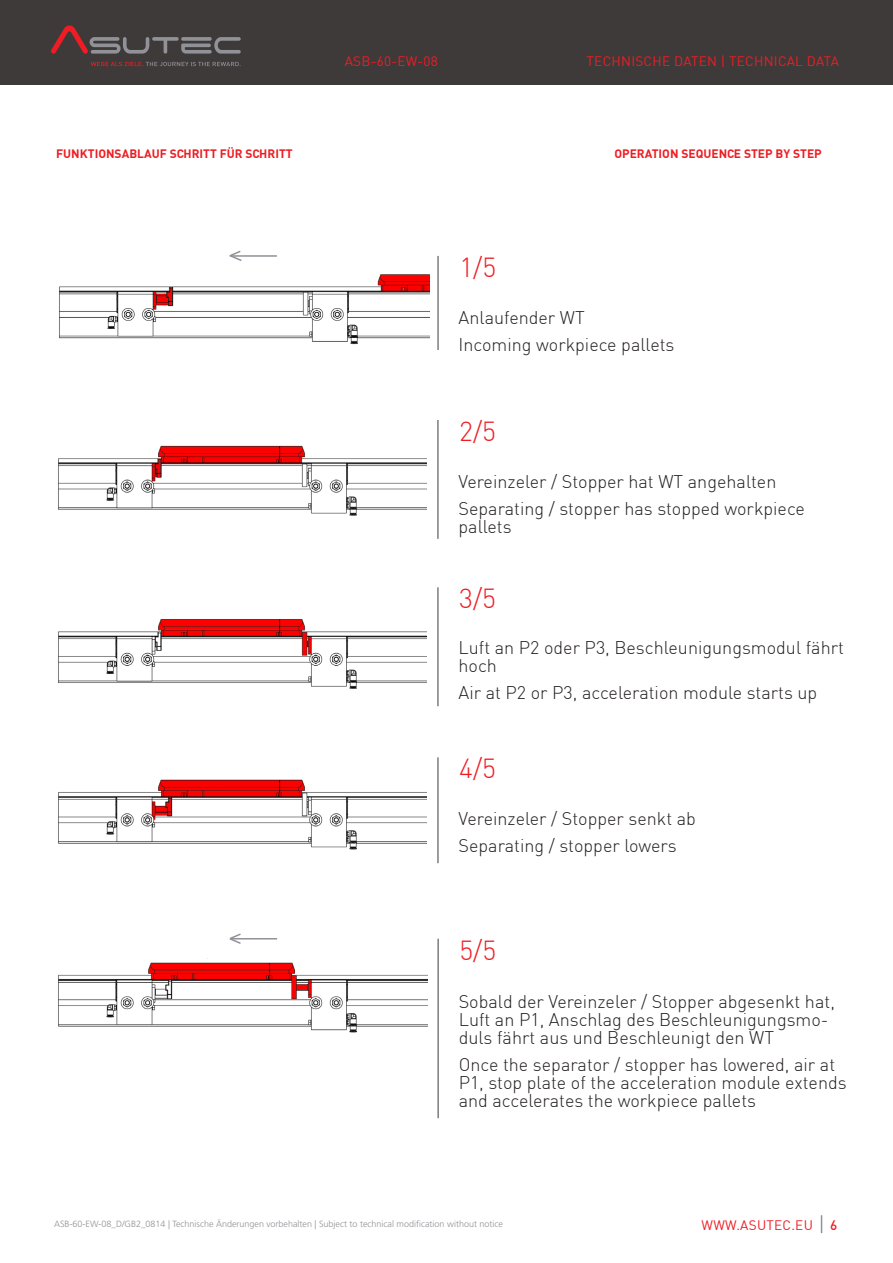
<style>
.page{position:relative;width:893px;height:1263px;background:#fff}
.page>*{position:absolute;margin:0;border:0;box-sizing:border-box;transform-origin:0 0}
.t1{font:300 27px "DIN";color:#ee1d23}
.t2{font:300 18px/18px "DIN";color:#231f20}
.t3{font:13.5px "DIN";letter-spacing:.02em;color:#ee1d23}
.t4{font:500 13.5px "DIN";color:#ee1d23}
.t5{font:700 12px "DIN";color:#ee1d23}
.t6{font:300 9px "Frutiger LT";color:#919297}
</style>
<div class="page">
<div style="left:0;top:0;width:893px;height:85px;background:#3f3a3a"></div>
<svg style="left:51px;top:26px;width:190px;height:28px"></svg>
<svg style="left:91px;top:62px;width:149px;height:4px"></svg>
<svg style="left:821px;top:1215px;width:1px;height:18px"></svg>
<hr style="left:438px;top:256px;width:1px;height:94px;background:#3f3a3a">
<img style="left:59px;top:274px;width:371px;height:71px">
<hr style="left:438px;top:420px;width:1px;height:119px;background:#3f3a3a">
<hr style="left:438px;top:587px;width:1px;height:119px;background:#3f3a3a">
<hr style="left:438px;top:757px;width:1px;height:106px;background:#3f3a3a">
<hr style="left:438px;top:939px;width:1px;height:179px;background:#3f3a3a">
<hr style="left:230px;top:255px;width:47px;height:2px;background:#919297">
<svg style="left:229px;top:250px;width:14px;height:11px"></svg>
<img style="left:58px;top:445px;width:368px;height:71px">
<img style="left:58px;top:619px;width:368px;height:70px">
<img style="left:58px;top:779px;width:368px;height:71px">
<img style="left:58px;top:962px;width:370px;height:71px">
<hr style="left:230px;top:938px;width:47px;height:1px;background:#919297">
<svg style="left:229px;top:933px;width:13px;height:11px"></svg>
<p class="t3" style="left:345px;top:53px;width:95px">ASB-60-EW-08</p>
<p class="t3" style="left:587px;top:53px;width:254px">TECHNISCHE DATEN | TECHNICAL DATA</p>
<p class="t5" style="left:56px;top:146px;width:238px">FUNKTIONSABLAUF SCHRITT FÜR SCHRITT</p>
<p class="t5" style="left:614px;top:146px;width:209px">OPERATION SEQUENCE STEP BY STEP</p>
<p class="t1" style="left:459px;top:251px;width:38px">1/5</p>
<p class="t2" style="left:459px;top:308px;width:128px">Anlaufender WT</p>
<p class="t2" style="left:459px;top:335px;width:217px">Incoming workpiece pallets</p>
<p class="t1" style="left:459px;top:415px;width:38px">2/5</p>
<p class="t2" style="left:458px;top:472px;width:319px">Vereinzeler / Stopper hat WT angehalten</p>
<p class="t2" style="left:458px;top:499px;width:348px">Separating / stopper has stopped workpiece pallets</p>
<p class="t1" style="left:459px;top:582px;width:38px">3/5</p>
<p class="t2" style="left:458px;top:639px;width:387px">Luft an P2 oder P3, Beschleunigungsmodul fährt hoch</p>
<p class="t2" style="left:458px;top:684px;width:360px">Air at P2 or P3, acceleration module starts up</p>
<p class="t1" style="left:459px;top:752px;width:38px">4/5</p>
<p class="t2" style="left:459px;top:810px;width:239px">Vereinzeler / Stopper senkt ab</p>
<p class="t2" style="left:459px;top:837px;width:220px">Separating / stopper lowers</p>
<p class="t1" style="left:459px;top:933px;width:38px">5/5</p>
<p class="t2" style="left:459px;top:992px;width:378px">Sobald der Vereinzeler / Stopper abgesenkt hat,<br>Luft an P1, Anschlag des Beschleunigungsmo&shy;duls fährt aus und Beschleunigt den WT</p>
<p class="t2" style="left:459px;top:1055px;width:390px">Once the separator / stopper has lowered, air at<br>P1, stop plate of the acceleration module extends</p>
<p class="t2" style="left:459px;top:1091px;width:299px">and accelerates the workpiece pallets</p>
<p class="t6" style="left:54px;top:1219px;width:451px">ASB-60-EW-08_D/GB2_0814 | Technische Änderungen vorbehalten | Subject to technical modification without notice</p>
<p class="t3" style="left:702px;top:1217px;width:113px">WWW.ASUTEC.EU</p>
<p class="t4" style="left:830px;top:1216px;width:9px">6</p>
</div>
